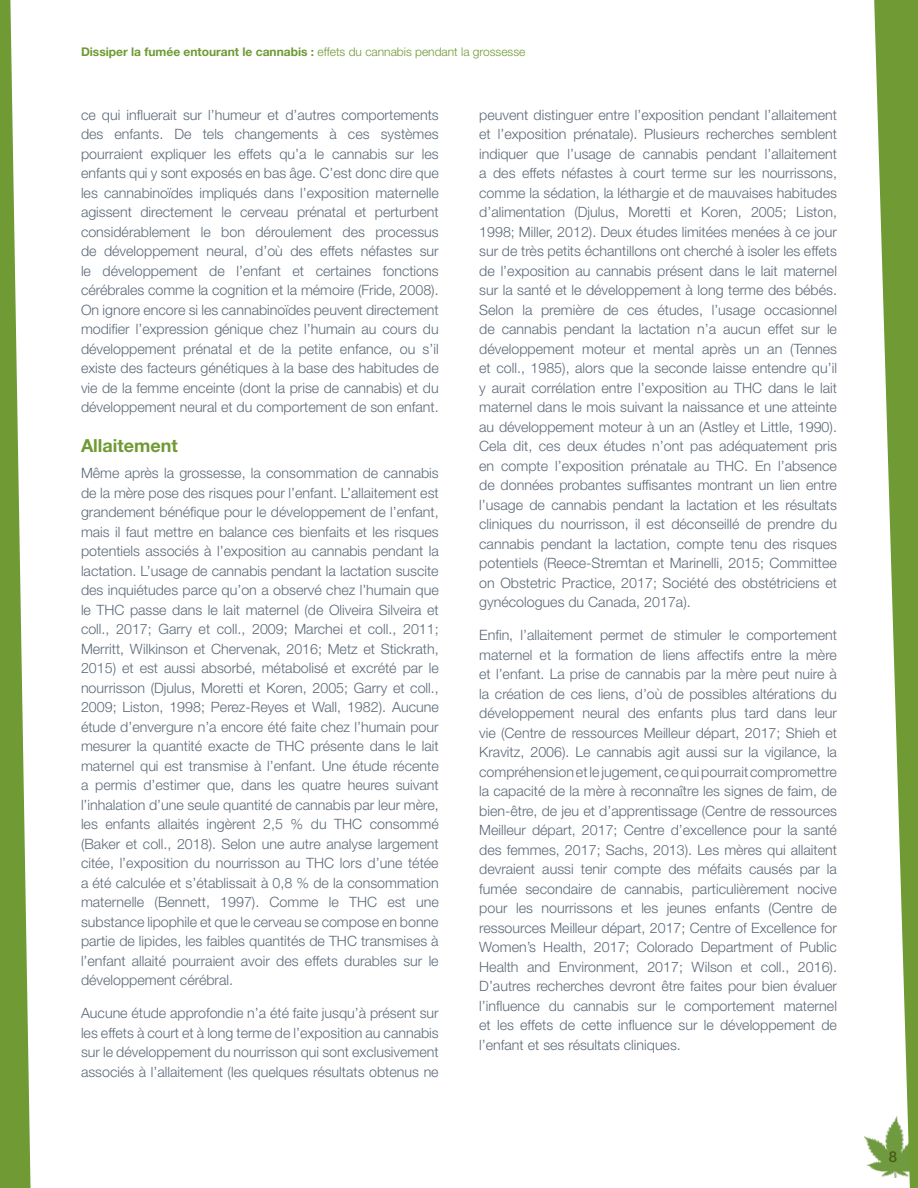
<style>
.page{position:relative;width:918px;height:1188px;background:#fff}
.page>*{position:absolute;margin:0;border:0;box-sizing:border-box;transform-origin:0 0}
.t1{font:700 18px "Helvetica Neue LT Std";color:#6f9a34}
.t2{font:500 15px "Helvetica Neue LT Std";color:#495b13}
.t3{font:300 14.25px/19.5px "Helvetica Neue LT Std";color:#5d6a78;text-align:justify}
.t4{font:700 12px "Helvetica Neue LT Std";color:#6f9a34}
.s1{font-weight:300}
</style>
<div class="page">
<img style="left:864px;top:1136px;width:8px;height:33px">
<svg style="left:872px;top:0;width:46px;height:1188px;fill:#6f9a34"></svg>
<svg style="left:0;top:0;width:31px;height:1188px"></svg>
<p class="t4" style="left:81px;top:44px;width:446px">Dissiper la fumée entourant le cannabis : <span class="s1">effets du cannabis pendant la grossesse</span></p>
<p class="t3" style="left:81px;top:104px;width:359px">ce qui influerait sur l’humeur et d’autres comportements des enfants. De tels changements à ces systèmes pourraient expliquer les effets qu’a le cannabis sur les enfants qui y sont exposés en bas âge. C’est donc dire que les cannabinoïdes impliqués dans l’exposition maternelle agissent directement le cerveau prénatal et perturbent considérablement le bon déroulement des processus de développement neural, d’où des effets néfastes sur le développement de l’enfant et certaines fonctions cérébrales comme la cognition et la mémoire (Fride, 2008).<br>On ignore encore si les cannabinoïdes peuvent directement modifier l’expression génique chez l’humain au cours du développement prénatal et de la petite enfance, ou s’il existe des facteurs génétiques à la base des habitudes de vie de la femme enceinte (dont la prise de cannabis) et du développement neural et du comportement de son enfant.</p>
<p class="t1" style="left:81px;top:434px;width:98px">Allaitement</p>
<p class="t3" style="left:81px;top:463px;width:359px">Même après la grossesse, la consommation de cannabis de la mère pose des risques pour l’enfant. L’allaitement est grandement bénéfique pour le développement de l’enfant, mais il faut mettre en balance ces bienfaits et les risques potentiels associés à l’exposition au cannabis pendant la lactation. L’usage de cannabis pendant la lactation suscite des inquiétudes parce qu’on a observé chez l’humain que le THC passe dans le lait maternel (de Oliveira Silveira et coll., 2017; Garry et coll., 2009; Marchei et coll., 2011; Merritt, Wilkinson et Chervenak, 2016; Metz et Stickrath, 2015) et est aussi absorbé, métabolisé et excrété par le nourrisson (Djulus, Moretti et Koren, 2005; Garry et coll., 2009; Liston, 1998; Perez-Reyes et Wall, 1982). Aucune étude d’envergure n’a encore été faite chez l’humain pour mesurer la quantité exacte de THC présente dans le lait maternel qui est transmise à l’enfant. Une étude récente a permis d’estimer que, dans les quatre heures suivant l’inhalation d’une seule quantité de cannabis par leur mère, les enfants allaités ingèrent 2,5 % du THC consommé (Baker et coll., 2018). Selon une autre analyse largement citée, l’exposition du nourrisson au THC lors d’une tétée a été calculée et s’établissait à 0,8 % de la consommation maternelle (Bennett, 1997). Comme le THC est une substance lipophile et que le cerveau se compose en bonne partie de lipides, les faibles quantités de THC transmises à l’enfant allaité pourraient avoir des effets durables sur le développement cérébral.</p>
<p class="t3" style="left:81px;top:1003px;width:359px">Aucune étude approfondie n’a été faite jusqu’à présent sur les effets à court et à long terme de l’exposition au cannabis sur le développement du nourrisson qui sont exclusivement associés à l’allaitement (les quelques résultats obtenus ne</p>
<p class="t3" style="left:479px;top:104px;width:359px">peuvent distinguer entre l’exposition pendant l’allaitement et l’exposition prénatale). Plusieurs recherches semblent indiquer que l’usage de cannabis pendant l’allaitement a des effets néfastes à court terme sur les nourrissons, comme la sédation, la léthargie et de mauvaises habitudes d’alimentation (Djulus, Moretti et Koren, 2005; Liston, 1998; Miller, 2012). Deux études limitées menées à ce jour sur de très petits échantillons ont cherché à isoler les effets de l’exposition au cannabis présent dans le lait maternel sur la santé et le développement à long terme des bébés.<br>Selon la première de ces études, l’usage occasionnel de cannabis pendant la lactation n’a aucun effet sur le développement moteur et mental après un an (Tennes et coll., 1985), alors que la seconde laisse entendre qu’il y aurait corrélation entre l’exposition au THC dans le lait maternel dans le mois suivant la naissance et une atteinte au développement moteur à un an (Astley et Little, 1990).<br>Cela dit, ces deux études n’ont pas adéquatement pris en compte l’exposition prénatale au THC. En l’absence de données probantes suffisantes montrant un lien entre l’usage de cannabis pendant la lactation et les résultats cliniques du nourrisson, il est déconseillé de prendre du cannabis pendant la lactation, compte tenu des risques potentiels (Reece-Stremtan et Marinelli, 2015; Committee on Obstetric Practice, 2017; Société des obstétriciens et gynécologues du Canada, 2017a).</p>
<p class="t3" style="left:479px;top:625px;width:359px">Enfin, l’allaitement permet de stimuler le comportement maternel et la formation de liens affectifs entre la mère et l’enfant. La prise de cannabis par la mère peut nuire à la création de ces liens, d’où de possibles altérations du développement neural des enfants plus tard dans leur vie (Centre de ressources Meilleur départ, 2017; Shieh et Kravitz, 2006). Le cannabis agit aussi sur la vigilance, la compréhension et le jugement, ce qui pourrait compromettre la capacité de la mère à reconnaître les signes de faim, de bien-être, de jeu et d’apprentissage (Centre de ressources Meilleur départ, 2017; Centre d’excellence pour la santé des femmes, 2017; Sachs, 2013). Les mères qui allaitent devraient aussi tenir compte des méfaits causés par la fumée secondaire de cannabis, particulièrement nocive pour les nourrissons et les jeunes enfants (Centre de ressources Meilleur départ, 2017; Centre of Excellence for Women’s Health, 2017; Colorado Department of Public Health and Environment, 2017; Wilson et coll., 2016).<br>D’autres recherches devront être faites pour bien évaluer l’influence du cannabis sur le comportement maternel et les effets de cette influence sur le développement de l’enfant et ses résultats cliniques.</p>
<p class="t2" style="left:889px;top:1148px;width:10px">8</p>
</div>
